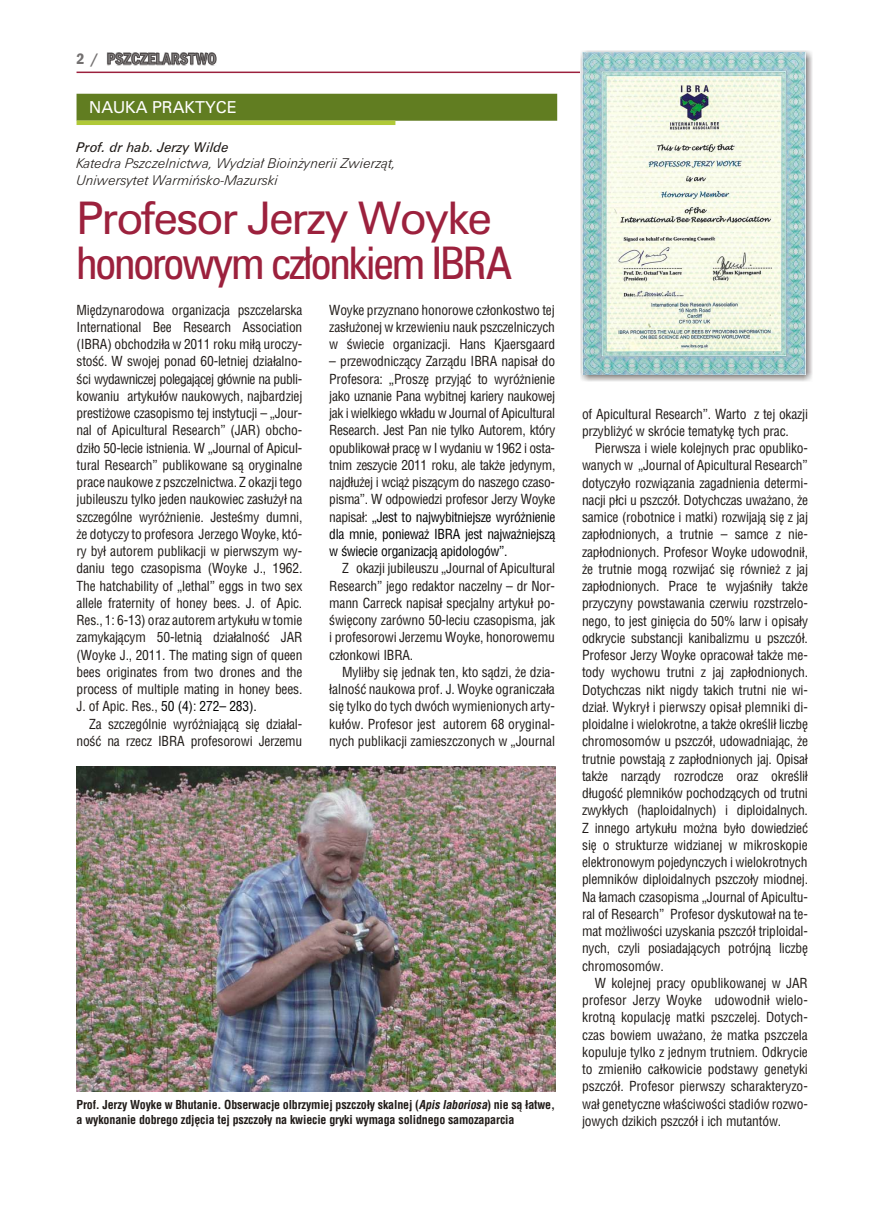
<style>
.page{position:relative;width:873px;height:1212px;background:#fff}
.page>*{position:absolute;margin:0;border:0;box-sizing:border-box;transform-origin:0 0}
.t1{font:45px "Zurich Cn EU";letter-spacing:-.04em;color:#9c213d}
.t2{font:45px "Zurich EU";letter-spacing:-.045em;color:#9c213d}
.t3{font:16.5px "Zurich EU";letter-spacing:-.005em;color:#fff}
.t4{font:15.75px "Franklin Gothic Demi Cond";color:#737070}
.t5{font:13.5px/17.2px "Switzerland Condensed";letter-spacing:-.015em;color:#1f1a17;text-align:justify}
.t6{font:italic 13.5px/16.5px "Zurich Lt EU";letter-spacing:-.005em;color:#1f1a17}
.t7{font:italic 13.5px "Zurich EU";letter-spacing:.005em;color:#1f1a17}
.t8{font:700 12px/15px "Switzerland Condensed";letter-spacing:-.015em;color:#1f1a17}
.s1{color:#000}
.s2{font-style:italic}
</style>
<div class="page">
<div style="left:77px;top:94px;width:480px;height:27px;background:#617d21"></div>
<hr style="left:77px;top:121px;width:318px;height:4px;background:#b0c938">
<hr style="left:77px;top:72px;width:731px;height:1px;background:#9c213d">
<img style="left:77px;top:767px;width:478px;height:324px">
<img style="left:106px;top:53px;width:2px;height:11px">
<svg style="left:108px;top:53px;width:108px;height:12px"></svg>
<img style="left:581px;top:51px;width:231px;height:330px">
<img style="left:583px;top:53px;width:222px;height:321px">
<p class="t4" style="left:77px;top:53px;width:24px">2 /</p>
<p class="t3" style="left:89px;top:97px;width:149px">NAUKA PRAKTYCE</p>
<p class="t7" style="left:77px;top:142px;width:154px">Prof. dr hab. Je rzy Wi l de</p>
<p class="t6" style="left:77px;top:155px;width:321px">Ka te dra Pszcze l ni c twa, Wy dzia³ Bio in ¿y ne rii Zwierz¹t,<br>Uni we r sy tet Warmi ñsko- Mazu r ski</p>
<h1 class="t2" style="left:77px;top:191px;width:417px">Pro fe sor Je rzy Wo y ke</h1>
<h1 class="t1" style="left:77px;top:236px;width:437px">ho no ro wym cz³on kiem IBRA</h1>
<p class="t5" style="left:77px;top:302px;width:228px">Miê dzy naro do wa or ga ni za cja pszcze la r ska In ter na tio nal Bee Re se arch As so cia tion (IBRA) ob cho dzi³a w 2011 roku mi³¹ uro czy - stoœæ. W swo jej ponad 60-le t niej dzia³al no - œci wy da w ni czej po le gaj¹cej g³ów nie na pu b li - ko wa niu ar ty ku³ów na uko wych, naj bar dziej pre sti ¿o we cza so pi s mo tej in sty tu cji – „Jo ur - nal of Api cu l tu ral Re se arch” (JAR) ob cho&shy;dzi ³o 50-le cie ist nie nia. W „Jo u r nal of Api cul - tu ral Re se arch” pub li ko wa ne s¹ ory gi na l ne pra ce na uko we z pszcze l ni c twa. Z oka zji tego ju bi le u szu ty l ko je den na uko wiec zas³u¿y³ na szcze gó l ne wy ró ¿ nie nie. Je ste œmy du m ni, ¿e do ty czy to pro fe so ra Je rze go Wo y ke, któ - ry by³ au to rem pu b li ka cji w pie r wszym wy - da niu tego cza so pi s ma (Wo y ke J., 1962.<br>The hatcha bi li ty of „le t hal” eggs in two sex al le le fra te r ni ty of ho ney be es. J. of Apic.<br>Res., 1: 6-13) oraz au to rem arty ku³u w to mie za my kaj¹cym 50-le t ni¹ dzia³al noœæ JAR (Wo y ke J., 2011. The ma ting sign of que en bees ori gi na tes from two dro nes and the pro cess of mu l ti p le ma ting in ho ney bees.<br>J. of Apic. Res., <span class="s1">50 (4)</span>: <span class="s1">272– 283).</span></p>
<p class="t5" style="left:77px;top:716px;width:227px;text-align:right">Za szcze gó l nie wy ró ¿ niaj¹c¹ siê dzia³al - noœæ na rzecz IBRA pro fe so ro wi Je rze mu</p>
<p class="t5" style="left:329px;top:302px;width:227px">Wo y ke przy zna no ho no ro we cz³on ko stwo tej zas³u¿o nej w krze wie niu nauk pszcze l ni czych w œwie cie or ga ni za cji. Hans Kja er s ga ard</p>
<p class="t5" style="left:329px;top:354px;width:228px">– prze wod nicz¹cy Zarz¹du IBRA na pi sa³ do Pro fe so ra: „Pro szê przyj¹æ to wy ró ¿ nie nie jako uz na nie Pana wy bi t nej ka rie ry na uko wej jak i wie l kie go wk³adu w Jo u r nal of Api cu l tu ral Re se arch. Jest Pan nie ty l ko Au to rem, któ ry opu b li ko wa³ pra cê w I wy da niu w 1962 i osta - t nim ze szy cie 2011 roku, ale ta k ¿e je dy nym, najd³u¿ej i wci¹¿ pisz¹cym do na sze go cza so - pi s ma”. W od po wie dzi pro fe sor Je rzy Wo y ke na pi sa³: <span class="s1">„Jest to naj wybi tnie j sze wy ró ¿ nie nie dla mnie, po nie wa¿ IBRA jest naj wa ¿ niejsz¹ w œwie cie or ga ni zacj¹ api do lo gów”.</span></p>
<p class="t5" style="left:329px;top:561px;width:227px;text-indent:13px">Z oka zji ju bi le u szu „Jo u r nal of Api cu l tu ral Re se arch” jego re da ktor na cze l ny – dr No r&shy;mann Car reck na pi sa³ spe cja l ny ar ty ku³ po - œwiê co ny za rów no 50-le ciu cza so pi s ma, jak i pro fe so ro wi Je rze mu Wo y ke, ho no ro we mu cz³onkowi IBRA.</p>
<p class="t5" style="left:329px;top:664px;width:227px;text-indent:13px">Myli³by siê jednak ten, kto s¹dzi, ¿e dzia - ³al noœæ na uko wa prof. J. Wo y ke ogra ni cza³a siê ty l ko do tych dwóch wy mie nio nych ar ty - ku³ów. Pro fe sor jest au to rem 68 ory gi na l - nych pu b li ka cji za mie sz czo nych w „Jo u r nal</p>
<p class="t8" style="left:77px;top:1098px;width:480px">Prof. Je rzy Wo y ke w Bhu ta nie. Ob se r wa cje ol brzy miej pszczo³y ska l nej (<span class="s2">Apis la bo rio sa</span>) nie s¹ ³atwe, a wy ko na nie do bre go zdjê cia tej pszczo³y na kwie cie gry ki wy ma ga so lid ne go samo za pa r cia</p>
<p class="t5" style="left:582px;top:406px;width:227px">of Api cu l tu ral Re se arch”. Wa r to z tej oka zji przy bli ¿yæ w skró cie te ma ty kê tych prac.</p>
<p class="t5" style="left:582px;top:441px;width:228px;text-indent:13px">Pie r wsza i wie le ko le j nych prac opub li ko - wa nych w „Jo u r nal of Api cu l tu ral Re se arch” do ty czy³o roz wi¹za nia za gad nie nia dete r mi - na cji p³ci u pszczó³. Do ty ch czas uwa ¿a no, ¿e sa mi ce (ro bo t ni ce i ma t ki) roz wi jaj¹ siê z jaj zap³od nio nych, a tru t nie – sa m ce z nie - zap³od nio nych. Pro fe sor Wo y ke udo wod ni³, ¿e trut nie mog¹ roz wi jaæ siê rów nie¿ z jaj zap³od nio nych. Pra ce te wy ja œ ni³y ta k ¿e przy czy ny po wsta wa nia cze r wiu roz strze lo - ne go, to jest gi niê cia do 50% larw i opi sa³y od kry cie sub stan cji ka ni ba liz mu u pszczó³.<br>Pro fe sor Je rzy Wo y ke opra co wa³ ta k ¿e me - to dy wy cho wu tru t ni z jaj zap³od nio nych.<br>Do ty ch czas nikt ni g dy ta kich tru t ni nie wi - dzia³. Wy kry³ i pie r wszy opi sa³ ple mni ki di&shy;ploidalne i wie lo kro t ne, a ta k ¿e okre œli³ li cz bê chro mo so mów u pszczó³, udo wad niaj¹c, ¿e tru t nie po wstaj¹ z zap³od nio nych jaj. Opi sa³ ta k ¿e narz¹dy roz ro d cze oraz okre œli³ d³ugoœæ ple mni ków po chodz¹cych od tru t ni zwyk³ych (hap loi da l nych) i dip loi da l nych.<br>Z in ne go ar ty ku³u mo ¿ na by³o do wie dzieæ siê o stru ktu rze wi dzia nej w mi kro sko pie ele ktro no wym po je dyn czych i wie lo kro t nych ple mni ków dip loi da l nych pszczo³y miod nej.<br>Na ³amach cza so pi s ma „Jo u r nal of Api cu l tu - ral of Re se arch” Pro fe sor dys ku to wa³ na te - mat mo ¿ li wo œci uzy ska nia pszczó³ trip loi da l - nych, czy li po sia daj¹cych po trójn¹ li cz bê chro mo so mów.</p>
<p class="t5" style="left:582px;top:975px;width:227px;text-indent:13px">W ko le j nej pra cy opub li ko wa nej w JAR pro fe sor Je rzy Wo y ke udo wod ni³ wie lo - krotn¹ ko pu la cjê ma t ki pszcze lej. Do ty ch - czas bo wiem uwa ¿a no, ¿e ma t ka pszcze la ko pu lu je ty l ko z jed nym tru t niem. Od kry cie to zmie ni³o ca³ko wi cie pod sta wy ge ne ty ki pszczó³. Pro fe sor pie r wszy scha ra kte ryzo - wa³ ge ne ty cz ne w³aœci wo œci sta diów roz wo - jo wych dzi kich pszczó³ i ich mu tan tów.</p>
</div>
